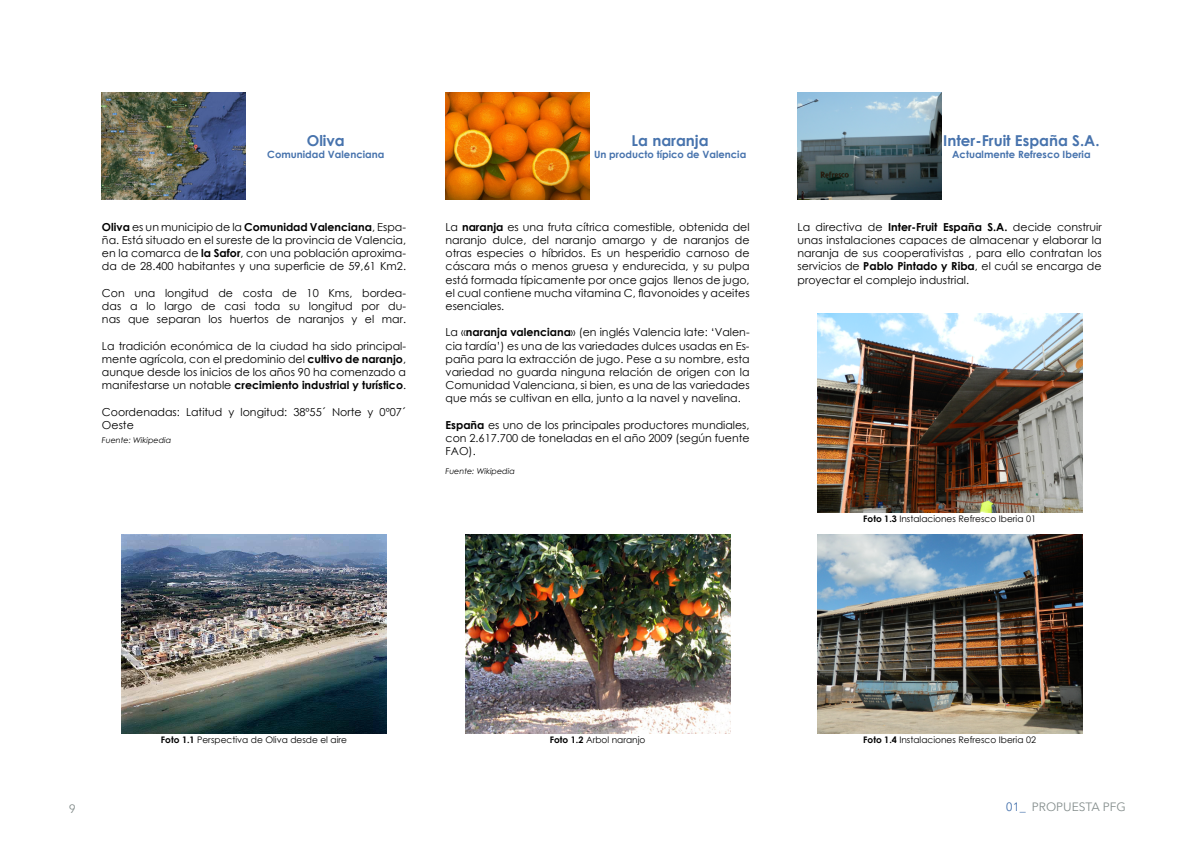
<style>
.page{position:relative;width:1191px;height:842px;background:#fff}
.page>*{position:absolute;margin:0;border:0;box-sizing:border-box;transform-origin:0 0}
.t1{font:700 15px "Century Gothic";color:#4773ad}
.t2{font:12px "Avenir Next LT Pro";color:#848d8c}
.t3{font:11px/13.2px "Century Gothic";color:#000;text-align:justify}
.t4{font:700 10px "Century Gothic";color:#4773ad}
.t5{font:9px "Century Gothic";color:#000}
.t6{font:italic 8px "Century Gothic";color:#000}
.s1{font-weight:700}
.s2{color:#4773ad}
</style>
<div class="page">
<img style="left:445px;top:92px;width:144px;height:108px">
<img style="left:817px;top:534px;width:265px;height:199px">
<img style="left:817px;top:314px;width:265px;height:198px">
<img style="left:121px;top:534px;width:265px;height:199px">
<img style="left:102px;top:92px;width:144px;height:108px">
<img style="left:797px;top:92px;width:144px;height:108px">
<img style="left:465px;top:534px;width:265px;height:199px">
<h1 class="t1" style="left:307px;top:129px;width:40px">Oliva</h1>
<p class="t4" style="left:267px;top:147px;width:118px">Comunidad Valenciana</p>
<p class="t3" style="left:102px;top:220px;width:305px"><span class="s1">Oliva</span> es un municipio de la <span class="s1">Comunidad Valenciana</span>, Espa&shy;ña. Está situado en el sureste de la provincia de Valencia, en la comarca de <span class="s1">la Safor</span>, con una población aproxima&shy;da de 28.400 habitantes y una superficie de 59,61 Km2.</p>
<p class="t3" style="left:102px;top:286px;width:305px">Con una longitud de costa de 10 Kms, bordea&shy;das a lo largo de casi toda su longitud por du&shy;nas que separan los huertos de naranjos y el mar.</p>
<p class="t3" style="left:102px;top:339px;width:305px">La tradición económica de la ciudad ha sido principal&shy;mente agrícola, con el predominio del <span class="s1">cultivo de naranjo</span>, aunque desde los inicios de los años 90 ha comenzado a manifestarse un notable <span class="s1">crecimiento industrial y turístico</span>.</p>
<p class="t3" style="left:102px;top:405px;width:305px">Coordenadas: Latitud y longitud: 38º55´ Norte y 0º07´<br>Oeste</p>
<p class="t6" style="left:102px;top:435px;width:71px">Fuente: Wikipedia</p>
<h1 class="t1" style="left:631px;top:129px;width:79px">La naranja</h1>
<p class="t4" style="left:594px;top:147px;width:154px">Un producto típico de Valencia</p>
<p class="t3" style="left:445px;top:220px;width:305px">La <span class="s1">naranja</span> es una fruta cítrica comestible, obtenida del naranjo dulce, del naranjo amargo y de naranjos de otras especies o híbridos. Es un hesperidio carnoso de cáscara más o menos gruesa y endurecida, y su pulpa está formada típicamente por once gajos llenos de jugo, el cual contiene mucha vitamina C, flavonoides y aceites esenciales.</p>
<p class="t3" style="left:445px;top:326px;width:305px">La «<span class="s1">naranja valenciana</span>» (en inglés Valencia late: ‘Valen&shy;cia tardía’) es una de las variedades dulces usadas en Es&shy;paña para la extracción de jugo. Pese a su nombre, esta variedad no guarda ninguna relación de origen con la Comunidad Valenciana, si bien, es una de las variedades que más se cultivan en ella, junto a la navel y navelina.</p>
<p class="t3" style="left:445px;top:418px;width:305px"><span class="s1">España</span> es uno de los principales productores mundiales, con 2.617.700 de toneladas en el año 2009 (según fuente FAO).</p>
<p class="t6" style="left:445px;top:465px;width:71px">Fuente: Wikipedia</p>
<h1 class="t1" style="left:943px;top:129px;width:158px">Inter-Fruit España S.A.</h1>
<p class="t4" style="left:952px;top:147px;width:140px">Actualmente Refresco Iberia</p>
<p class="t3" style="left:797px;top:220px;width:305px">La directiva de <span class="s1">Inter-Fruit España S.A.</span> decide construir unas instalaciones capaces de almacenar y elaborar la naranja de sus cooperativistas , para ello contratan los servicios de <span class="s1">Pablo Pintado y Riba</span>, el cuál se encarga de proyectar el complejo industrial.</p>
<p class="t5" style="left:863px;top:512px;width:174px"><span class="s1">Foto 1.3</span> Instalaciones Refresco Iberia 01</p>
<p class="t5" style="left:161px;top:733px;width:188px"><span class="s1">Foto 1.1</span> Perspectiva de Oliva desde el aire</p>
<p class="t5" style="left:550px;top:733px;width:97px"><span class="s1">Foto 1.2</span> Arbol naranjo</p>
<p class="t5" style="left:863px;top:733px;width:174px"><span class="s1">Foto 1.4</span> Instalaciones Refresco Iberia 02</p>
<p class="t2" style="left:69px;top:801px;width:8px">9</p>
<p class="t2" style="left:1006px;top:799px;width:121px"><span class="s2">01_</span> PROPUESTA PFG</p>
</div>
